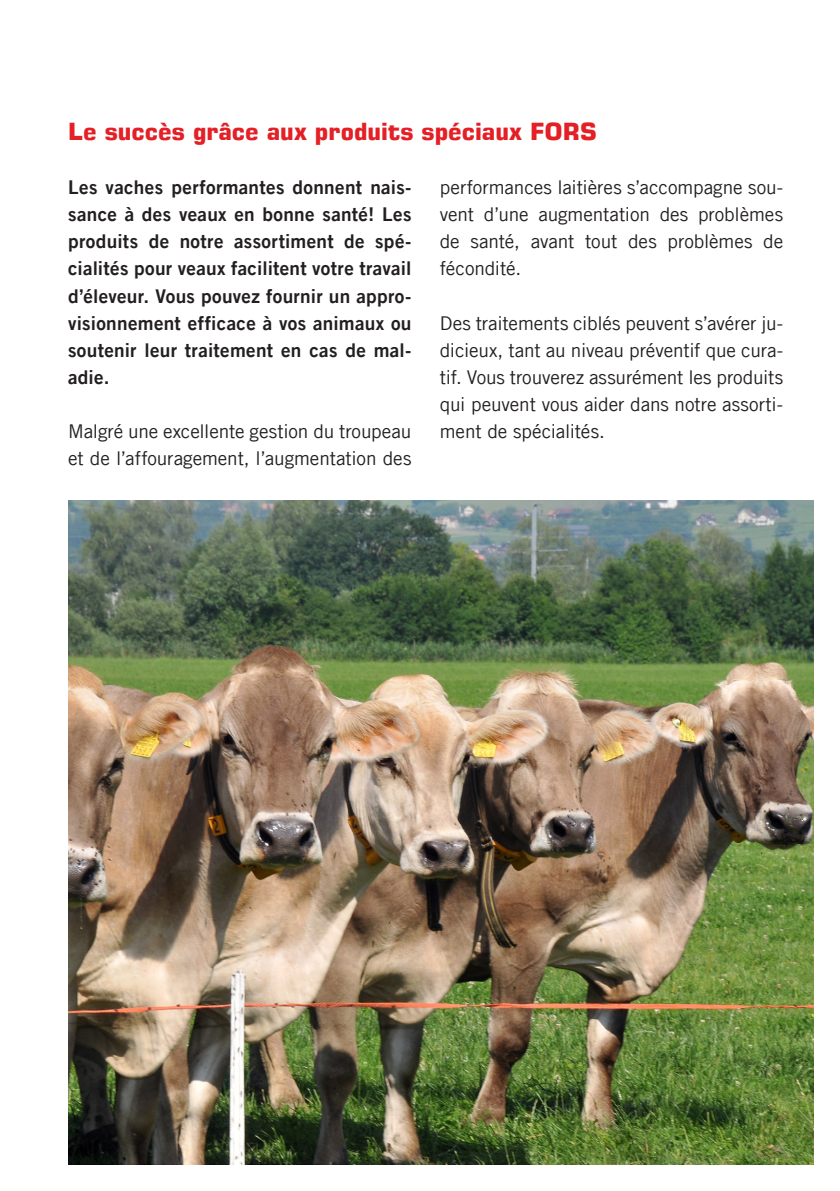
<style>
.page{position:relative;width:840px;height:1191px;background:#fff}
.page>*{position:absolute;margin:0;border:0;box-sizing:border-box;transform-origin:0 0}
.t1{font:700 24px "Eurostile LT";color:#e41f25}
.Lauftext{font:19px/27px "Trade Gothic LT Com";letter-spacing:-.005em;color:#231f20;text-align:justify}
.Lauftext-2{font:19px/27px "Trade Gothic LT Com Bd 2";letter-spacing:.015em;color:#231f20;text-align:justify}
</style>
<div class="page">
<img style="left:68px;top:500px;width:744px;height:664px">
<p class="t1" style="left:68px;top:117px;width:530px">Le succès grâce aux produits spéciaux FORS</p>
<p class="Lauftext-2" style="left:68px;top:174px;width:345px">Les vaches performantes donnent nais&shy;sance à des veaux en bonne santé! Les produits de notre assortiment de spé&shy;cialités pour veaux facilitent votre travail d’éleveur. Vous pouvez fournir un appro&shy;visionnement efficace à vos animaux ou soutenir leur traitement en cas de mal&shy;adie.</p>
<p class="Lauftext" style="left:68px;top:417px;width:344px">Malgré une excellente gestion du troupeau et de l’affouragement, l’augmentation des</p>
<p class="Lauftext" style="left:439px;top:174px;width:345px">performances laitières s’accompagne sou&shy;vent d’une augmentation des problèmes de santé, avant tout des problèmes de fécondité.</p>
<p class="Lauftext" style="left:439px;top:309px;width:345px">Des traitements ciblés peuvent s’avérer ju&shy;dicieux, tant au niveau préventif que cura&shy;tif. Vous trouverez assurément les produits qui peuvent vous aider dans notre assorti&shy;ment de spécialités.</p>
</div>
